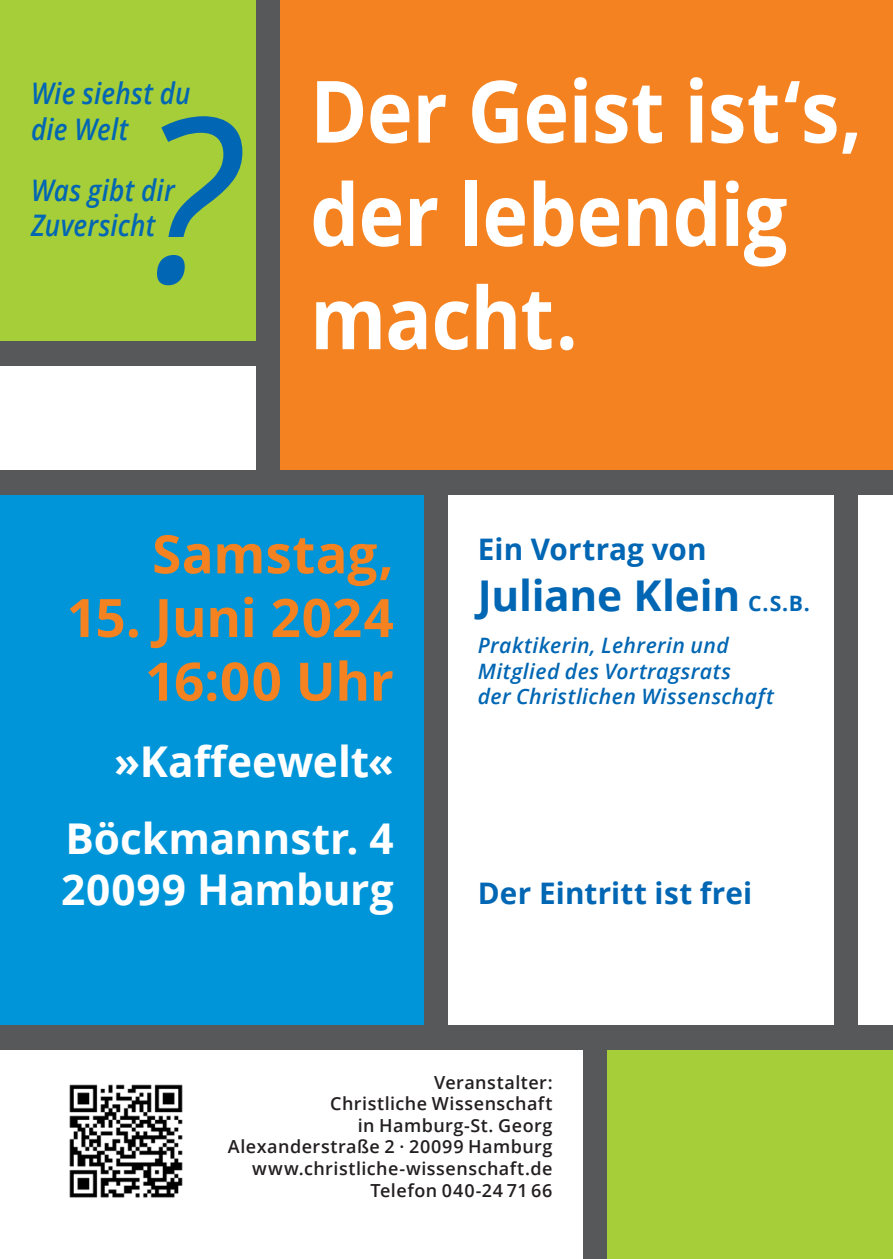
<style>
.page{position:relative;width:893px;height:1259px;background:#fff}
.page>*{position:absolute;margin:0;border:0;box-sizing:border-box;transform-origin:0 0}
.t1{font:italic 228.9px "Open Sans";color:#0166b3}
.t2{font:700 86.1px/103.2px "Open Sans";letter-spacing:-.005em;color:#fff;scale:.9 1}
.t3{font:700 53.1px/63.6px "Open Sans";letter-spacing:-.005em;color:#f58220;text-align:right}
.t4{font:700 42.3px/51px "Open Sans";color:#fff}
.t5{font:700 42.3px "Open Sans";letter-spacing:-.005em;color:#0166b3}
.t6{font:italic 600 29.7px/35.7px "Open Sans";letter-spacing:.005em;color:#0166b3;scale:.88 1}
.t7{font:700 29.7px "Open Sans";letter-spacing:.005em;color:#0166b3}
.t8{font:italic 600 21.3px/25.5px "Open Sans";letter-spacing:.02em;color:#0166b3}
.t9{font:600 18px/21.6px "Open Sans";letter-spacing:.025em;color:#231f20;text-align:right}
.s1{font-size:21.3px}
</style>
<div class="page">
<div style="left:271px;top:0;width:622px;height:482px;background:#f58220"></div>
<div style="left:0;top:0;width:271px;height:353px;background:#a6ce39"></div>
<div style="left:595px;top:1034px;width:298px;height:225px;background:#a6ce39"></div>
<div style="left:0;top:482px;width:448px;height:555px;background:#0095d9"></div>
<img style="left:69px;top:1084px;width:114px;height:114px">
<div style="left:256px;top:0;width:24px;height:482px;background:#57585a"></div>
<div style="left:424px;top:485px;width:24px;height:555px;background:#57585a"></div>
<div style="left:583px;top:1037px;width:24px;height:222px;background:#57585a"></div>
<div style="left:834px;top:482px;width:24px;height:552px;background:#57585a"></div>
<div style="left:0;top:341px;width:268px;height:24px;background:#57585a"></div>
<div style="left:0;top:1025px;width:893px;height:24px;background:#57585a"></div>
<div style="left:0;top:470px;width:893px;height:24px;background:#57585a"></div>
<p class="t6" style="left:31px;top:75px;width:183px">Wie siehst du die Welt</p>
<p class="t6" style="left:31px;top:172px;width:165px">Was gibt dir<br>Zuversicht</p>
<p class="t1" style="left:139px;top:42px;width:99px">?</p>
<p class="t2" style="left:310px;top:58px;width:615px">Der Geist ist‘s, der lebendig macht.</p>
<p class="t3" style="left:152px;top:521px;width:243px">Samstag,</p>
<p class="t3" style="left:67px;top:584px;width:329px">15. Juni 2024<br>16:00 Uhr</p>
<p class="t4" style="left:114px;top:735px;width:281px">»Kaffeewelt«</p>
<p class="t4" style="left:61px;top:811px;width:334px">Böckmannstr. 4<br>20099 Hamburg</p>
<p class="t7" style="left:478px;top:529px;width:230px">Ein Vortrag von</p>
<p class="t5" style="left:478px;top:566px;width:334px">Juliane Klein <span class="s1">C.S.B.</span></p>
<p class="t8" style="left:478px;top:632px;width:298px">Praktikerin, Lehrerin und<br>Mitglied des Vortragsrats<br>der Christlichen Wissenschaft</p>
<p class="t7" style="left:478px;top:872px;width:276px">Der Eintritt ist frei</p>
<p class="t9" style="left:330px;top:1071px;width:224px">Veranstalter:<br>Christliche Wissenschaft in Hamburg-St. Georg</p>
<p class="t9" style="left:228px;top:1135px;width:326px">Alexanderstraße 2 · 20099 Hamburg www.christliche-wissenschaft.de<br>Telefon 040-24 71 66</p>
</div>
